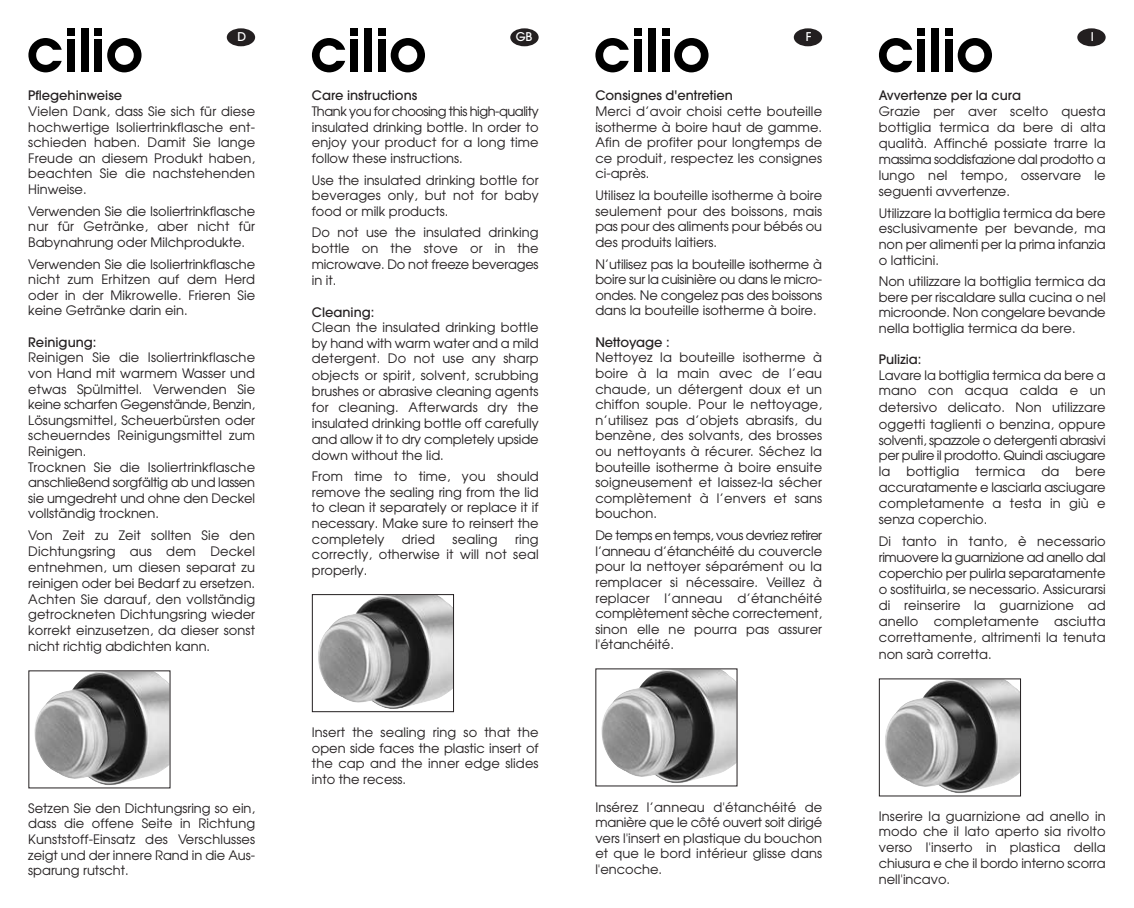
<style>
.page{position:relative;width:1134px;height:908px;background:#fff}
.page>*{position:absolute;margin:0;border:0;box-sizing:border-box;transform-origin:0 0}
.t1{font:13px/15.6px "Avant Garde";color:#231f20;text-align:justify}
.t2{font:500 13px "Avant Garde";color:#231f20}
.t3{font:500 12px "Avant Garde";color:#fff}
</style>
<div class="page">
<div style="left:917px;top:39px;width:8px;height:32px;background:#000"></div>
<div style="left:917px;top:28px;width:8px;height:7px;background:#000"></div>
<div style="left:931px;top:28px;width:8px;height:43px;background:#000"></div>
<div style="left:945px;top:39px;width:8px;height:32px;background:#000"></div>
<div style="left:945px;top:28px;width:8px;height:7px;background:#000"></div>
<svg style="left:879px;top:38px;width:33px;height:34px"></svg>
<svg style="left:958px;top:38px;width:34px;height:34px"></svg>
<div style="left:634px;top:39px;width:7px;height:32px;background:#000"></div>
<div style="left:634px;top:28px;width:7px;height:7px;background:#000"></div>
<div style="left:648px;top:28px;width:7px;height:43px;background:#000"></div>
<div style="left:662px;top:39px;width:7px;height:32px;background:#000"></div>
<div style="left:662px;top:28px;width:7px;height:7px;background:#000"></div>
<svg style="left:595px;top:38px;width:34px;height:34px"></svg>
<svg style="left:674px;top:38px;width:34px;height:34px"></svg>
<div style="left:350px;top:39px;width:8px;height:32px;background:#000"></div>
<div style="left:350px;top:28px;width:8px;height:7px;background:#000"></div>
<div style="left:364px;top:28px;width:8px;height:43px;background:#000"></div>
<div style="left:378px;top:39px;width:8px;height:32px;background:#000"></div>
<div style="left:378px;top:28px;width:8px;height:7px;background:#000"></div>
<svg style="left:312px;top:38px;width:33px;height:34px"></svg>
<svg style="left:391px;top:38px;width:34px;height:34px"></svg>
<div style="left:67px;top:39px;width:7px;height:32px;background:#000"></div>
<div style="left:67px;top:28px;width:7px;height:7px;background:#000"></div>
<div style="left:81px;top:28px;width:7px;height:43px;background:#000"></div>
<div style="left:95px;top:39px;width:7px;height:32px;background:#000"></div>
<div style="left:95px;top:28px;width:7px;height:7px;background:#000"></div>
<svg style="left:28px;top:38px;width:34px;height:34px"></svg>
<svg style="left:107px;top:38px;width:35px;height:34px"></svg>
<div style="left:227px;top:28px;width:28px;height:18px;background:#231f20;border-radius:50%"></div>
<div style="left:510px;top:28px;width:29px;height:18px;background:#231f20;border-radius:50%"></div>
<div style="left:794px;top:28px;width:28px;height:18px;background:#231f20;border-radius:50%"></div>
<div style="left:1077px;top:28px;width:29px;height:18px;background:#231f20;border-radius:50%"></div>
<img style="left:34px;top:672px;width:135px;height:113px">
<img style="left:318px;top:596px;width:134px;height:113px">
<div style="left:312px;top:594px;width:142px;height:117px;border:1px solid #231f20"></div>
<img style="left:601px;top:670px;width:134px;height:113px">
<img style="left:885px;top:680px;width:134px;height:113px">
<div style="left:879px;top:678px;width:142px;height:118px;border:1px solid #231f20"></div>
<p class="t3" style="left:237px;top:32px;width:10px">D</p>
<p class="t3" style="left:516px;top:32px;width:18px">GB</p>
<p class="t3" style="left:806px;top:32px;width:7px">F</p>
<p class="t3" style="left:1091px;top:32px;width:5px">I</p>
<p class="t2" style="left:28px;top:91px;width:95px">Pflegehinweise</p>
<p class="t1" style="left:28px;top:105px;width:228px">Vielen Dank, dass Sie sich für diese hochwertige Isoliertrinkflasche ent&shy;schieden haben. Damit Sie lange Freude an diesem Produkt haben, beachten Sie die nachstehenden Hinweise.</p>
<p class="t1" style="left:28px;top:204px;width:228px">Verwenden Sie die Isoliertrinkflasche nur für Getränke, aber nicht für Babynahrung oder Milchprodukte.</p>
<p class="t1" style="left:28px;top:257px;width:228px">Verwenden Sie die Isoliertrinkflasche nicht zum Erhitzen auf dem Herd oder in der Mikrowelle. Frieren Sie keine Getränke darin ein.</p>
<p class="t2" style="left:28px;top:337px;width:70px">Reinigung:</p>
<p class="t1" style="left:28px;top:351px;width:228px">Reinigen Sie die Isoliertrinkflasche von Hand mit warmem Wasser und etwas Spülmittel. Verwenden Sie keine scharfen Gegenstände, Benzin, Lösungsmittel, Scheuerbürsten oder scheuerndes Reinigungsmittel zum Reinigen.</p>
<p class="t1" style="left:28px;top:460px;width:228px">Trocknen Sie die Isoliertrinkflasche anschließend sorgfältig ab und lassen sie umgedreht und ohne den Deckel vollständig trocknen.</p>
<p class="t1" style="left:28px;top:528px;width:228px">Von Zeit zu Zeit sollten Sie den Dichtungs ring aus dem Deckel entnehmen, um diesen separat zu reinigen oder bei Bedarf zu ersetzen.<br>Achten Sie darauf, den vollständig getrockneten Dichtungsring wieder korrekt einzusetzen, da dieser sonst nicht richtig abdichten kann.</p>
<p class="t1" style="left:28px;top:801px;width:228px">Setzen Sie den Dichtungsring so ein, dass die offene Seite in Richtung Kunststoff-Einsatz des Verschlusses zeigt und der innere Rand in die Aus&shy;sparung rutscht.</p>
<p class="t2" style="left:312px;top:91px;width:107px">Care instructions</p>
<p class="t1" style="left:312px;top:105px;width:228px">Thank you for choosing this high-quality insulated drinking bottle. In order to enjoy your product for a long time follow these instructions.</p>
<p class="t1" style="left:312px;top:173px;width:228px">Use the insulated drinking bottle for beverages only, but not for baby food or milk products.</p>
<p class="t1" style="left:312px;top:226px;width:228px">Do not use the insulated drinking bottle on the stove or in the microwave. Do not freeze beverages in it.</p>
<p class="t2" style="left:312px;top:307px;width:64px">Cleaning:</p>
<p class="t1" style="left:312px;top:320px;width:228px">Clean the insulated drinking bottle by hand with warm water and a mild detergent. Do not use any sharp objects or spirit, solvent, scrubbing brushes or abrasive cleaning agents for cleaning. Afterwards dry the insulated drinking bottle off carefully and allow it to dry completely upside down without the lid.</p>
<p class="t1" style="left:312px;top:469px;width:228px">From time to time, you should remove the sealing ring from the lid to clean it separately or replace it if necessary. Make sure to reinsert the completely</p>
<p class="t1" style="left:312px;top:532px;width:228px;text-indent:203px">ring correctly, otherwise it will not seal properly.</p>
<p class="t1" style="left:402px;top:532px;width:35px">dried</p>
<p class="t1" style="left:453px;top:532px;width:47px">sealing</p>
<p class="t1" style="left:312px;top:725px;width:228px">Insert the sealing ring so that the open side faces the plastic insert of the cap and the inner edge slides into the recess.</p>
<p class="t2" style="left:595px;top:91px;width:139px">Consignes d'entretien</p>
<p class="t1" style="left:595px;top:105px;width:228px">Merci d’avoir choisi cette bouteille isotherme à boire haut de gamme.<br>Afin de profiter pour longtemps de ce produit, respectez les consignes ci-après.</p>
<p class="t1" style="left:595px;top:189px;width:228px">Utilisez la bouteille isotherme à boire seulement pour des boissons, mais pas pour des aliments pour bébés ou des produits laitiers.</p>
<p class="t1" style="left:595px;top:257px;width:228px">N’utilisez pas la bouteille isotherme à boire sur la cuisinière ou dans le micro&shy;ondes. Ne congelez pas des boissons dans la bouteille isotherme à boire.</p>
<p class="t2" style="left:595px;top:337px;width:76px">Nettoyage :</p>
<p class="t1" style="left:595px;top:351px;width:228px">Nettoyez la bouteille isotherme à boire à la main avec de l’eau chaude, un détergent doux et un chiffon souple. Pour le nettoyage, n’utilisez pas d’objets abrasifs, du benzène, des solvants, des brosses ou nettoyants à récurer. Séchez la bouteille isotherme à boire ensuite soigneusement et laissez-la sécher complètement à l’envers et sans bouchon.</p>
<p class="t1" style="left:595px;top:528px;width:228px">De temps en temps, vous devriez retirer l’anneau d’étanchéité du couvercle pour la nettoyer séparément ou la remplacer si nécessaire. Veillez à replacer l’anneau d’étanchéité complètement sèche correctement, sinon elle ne pourra pas assurer l'étanchéité.</p>
<p class="t1" style="left:595px;top:799px;width:228px">Insérez l’anneau d'étanchéité de manière que le côté ouvert soit dirigé vers l'insert en plastique du bouchon et que le bord intérieur glisse dans l'encoche.</p>
<p class="t2" style="left:879px;top:91px;width:144px">Avvertenze per la cura</p>
<p class="t1" style="left:879px;top:104px;width:228px">Grazie per aver scelto questa bottiglia termica da bere di alta qualità. Affinché possiate trarre la massima soddisfazione dal prodotto a lungo nel tempo, osservare le seguenti avvertenze.</p>
<p class="t1" style="left:879px;top:206px;width:228px">Utilizzare la bottiglia termica da bere esclusivamente per bevande, ma non per alimenti per la prima infanzia o latticini.</p>
<p class="t1" style="left:879px;top:274px;width:228px">Non utilizzare la bottiglia termica da bere per riscaldare sulla cucina o nel microonde. Non congelare bevande nella bottiglia termica da bere.</p>
<p class="t2" style="left:879px;top:354px;width:44px">Pulizia:</p>
<p class="t1" style="left:879px;top:368px;width:228px">Lavare la bottiglia termica da bere a mano con acqua calda e un detersivo delicato. Non utilizzare oggetti taglienti o benzina, oppure solventi, spazzole o detergenti abrasivi per pulire il prodotto. Quindi asciugare la bottiglia termica da bere accuratamente e lasciarla asciugare completamente a testa in giù e senza coperchio.</p>
<p class="t1" style="left:879px;top:533px;width:228px;line-height:16.2px">Di tanto in tanto, è necessario rimuovere la guarnizione ad anello dal coperchio per pulirla separatamente o sostituirla, se necessario. Assicurarsi di reinserire la guarnizione ad anello completamente asciutta correttamente, altrimenti la tenuta non sarà corretta.</p>
<p class="t1" style="left:879px;top:808px;width:228px">Inserire la guarnizione ad anello in modo che il lato aperto sia rivolto verso l'inserto in plastica della chiusura e che il bordo interno scorra nell'incavo.</p>
</div>
